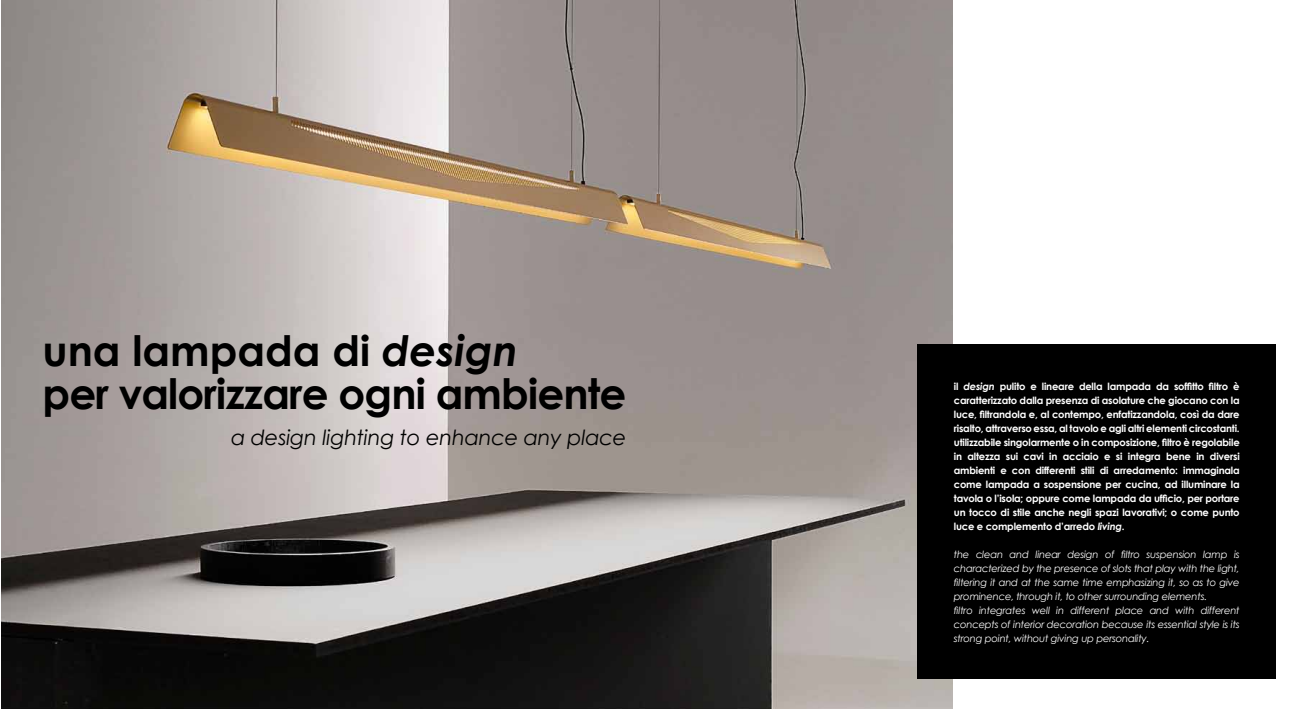
<style>
.page{position:relative;width:1304px;height:709px;background:#fff}
.page>*{position:absolute;margin:0;border:0;box-sizing:border-box;transform-origin:0 0}
.t1{font:700 42px/43px "Century Gothic";letter-spacing:-.02em;color:#000}
.t2{font:italic 21px "Century Gothic";letter-spacing:-.01em;color:#000}
.t3{font:700 10px/14px "Century Gothic";letter-spacing:-.02em;color:#fff;text-align:justify}
.t4{font:italic 10px/14px "Century Gothic";letter-spacing:-.02em;color:#fff}
.s1{font-style:italic}
</style>
<div class="page">
<img style="left:1px;top:0;width:951px;height:709px">
<div style="left:917px;top:344px;width:359px;height:335px;background:#000"></div>
<h1 class="t1" style="left:43px;top:328px;width:585px">una lampada di <span class="s1">design<br></span>per valorizzare ogni ambiente</h1>
<h2 class="t2" style="left:231px;top:425px;width:397px">a design lighting to enhance any place</h2>
<p class="t3" style="left:954px;top:379px;width:287px">il <span class="s1">design</span> pulito e lineare della lampada da soffitto filtro è caratterizzato dalla presenza di asolature che giocano con la luce, filtrandola e, al contempo, enfatizzandola, così da dare risalto, attraverso essa, al tavolo e agli altri elementi circostanti. utilizzabile singolarmente o in composizione, filtro è regolabile in altezza sui cavi in acciaio e si integra bene in diversi ambienti e con differenti stili di arredamento: immaginala come lampada a sospensione per cucina, ad illuminare la tavola o l’isola; oppure come lampada da ufficio, per portare un tocco di stile anche negli spazi lavorativi; o come punto luce e complemento d’arredo <span class="s1">living</span>.</p>
<p class="t4" style="left:954px;top:547px;width:287px">the clean and linear design of filtro suspension lamp is characterized by the presence of slots that play with the light, filtering it and at the same time emphasizing it, so as to give prominence, through it, to other surrounding elements.<br>filtro integrates well in different place and with different concepts of interior decoration because its essential style is its strong point, without giving up personality.</p>
</div>
